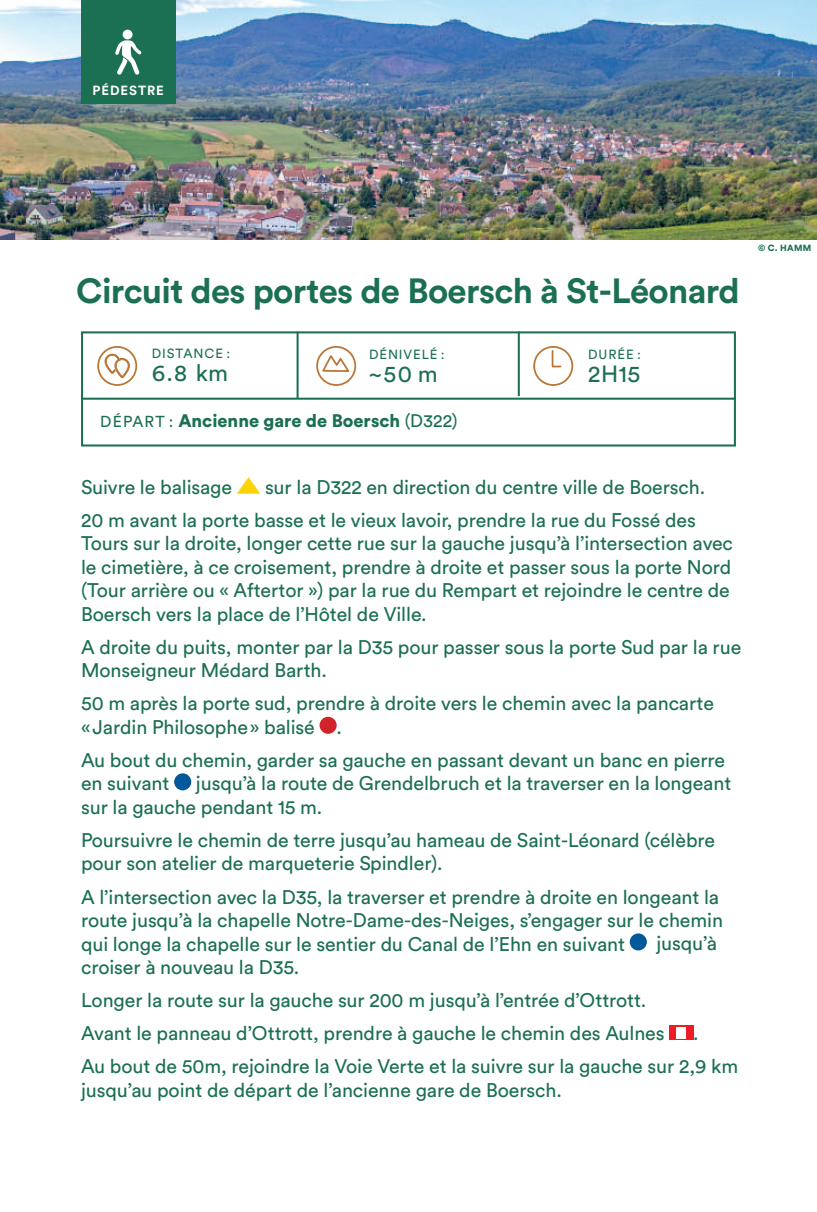
<style>
.page{position:relative;width:817px;height:1212px;background:#fff}
.page>*{position:absolute;margin:0;border:0;box-sizing:border-box;transform-origin:0 0}
.t1{font:700 34.65px "Circular Std";letter-spacing:-.02em;color:#1b6f53}
.t2{font:23.18px "Circular Std";letter-spacing:.025em;color:#1b6f53}
.t3{font:19.57px/23.4px "Circular Std";letter-spacing:-.005em;color:#1b6f53}
.t4{font:900 18px "Circular Std";color:#1b6f53}
.t5{font:13.28px "Circular Std";letter-spacing:.07em;color:#1b6f53}
.t6{font:700 13.28px "Circular Std";letter-spacing:.07em;color:#fff}
.t7{font:900 9px "Circular Std";color:#1b6f53}
.s1{font-weight:400;font-size:15.75px}
.s2{font-weight:400}
</style>
<div class="page">
<div style="left:81px;top:331px;width:654px;height:115px;border:2px solid #1b6f53"></div>
<svg style="left:237px;top:477px;width:23px;height:17px"></svg>
<div style="left:319px;top:717px;width:17px;height:17px;background:#d1232a;border-radius:50%"></div>
<div style="left:174px;top:773px;width:17px;height:17px;background:#01599c;border-radius:50%"></div>
<div style="left:629px;top:933px;width:17px;height:17px;background:#01599c;border-radius:50%"></div>
<div style="left:669px;top:1025px;width:24px;height:15px;background:#ee1d23"></div>
<div style="left:676px;top:1027px;width:9px;height:11px;background:#fff"></div>
<svg style="left:105px;top:354px;width:25px;height:24px"></svg>
<div style="left:97px;top:346px;width:40px;height:40px;border:2px solid #b97737;border-radius:50%"></div>
<svg style="left:321px;top:353px;width:30px;height:19px"></svg>
<div style="left:316px;top:346px;width:40px;height:40px;border:2px solid #b97737;border-radius:50%"></div>
<hr style="left:296px;top:331px;width:2px;height:67px;background:#1b6f53">
<hr style="left:517px;top:331px;width:2px;height:65px;background:#1b6f53">
<img style="left:0;top:0;width:816px;height:240px">
<hr style="left:81px;top:398px;width:654px;height:2px;background:#1b6f53">
<div style="left:533px;top:346px;width:40px;height:40px;border:2px solid #b97737;border-radius:50%"></div>
<svg style="left:551px;top:349px;width:11px;height:19px"></svg>
<div style="left:81px;top:0;width:94px;height:104px;background:#1b6f53"></div>
<svg style="left:115px;top:40px;width:26px;height:35px"></svg>
<div style="left:122px;top:30px;width:10px;height:9px;background:#fff;border-radius:50%"></div>
<p class="t6" style="left:93px;top:82px;width:73px">PÉDESTRE</p>
<h1 class="t1" style="left:76px;top:269px;width:665px">Circuit des portes de Boersch à St-Léonard</h1>
<p class="t5" style="left:152px;top:345px;width:80px">DISTANCE :</p>
<p class="t2" style="left:152px;top:359px;width:78px">6.8 km</p>
<p class="t5" style="left:369px;top:346px;width:77px">DÉNIVELÉ :</p>
<p class="t2" style="left:369px;top:360px;width:70px">~50 m</p>
<p class="t4" style="left:100px;top:408px;width:359px"><span class="s1">DÉPART :</span> Ancienne gare de Boersch <span class="s2">(D322)</span></p>
<p class="t5" style="left:588px;top:346px;width:54px">DURÉE :</p>
<p class="t2" style="left:588px;top:360px;width:54px">2H15</p>
<p class="t7" style="left:758px;top:242px;width:55px">© C. HAMM</p>
<p class="t3" style="left:81px;top:470px;width:625px;line-height:33.1px;text-indent:184px">sur la D322 en direction du centre ville de Boersch.<br>20 m avant la porte basse et le vieux lavoir, prendre la rue du Fossé des</p>
<p class="t3" style="left:81px;top:531px;width:653px">Tours sur la droite, longer cette rue sur la gauche jusqu’à l’intersection avec le cimetière, à ce croisement, prendre à droite et passer sous la porte Nord (Tour arrière ou « Aftertor ») par la rue du Rempart et rejoindre le centre de Boersch vers la place de l’Hôtel de Ville.</p>
<p class="t3" style="left:81px;top:635px;width:661px">A droite du puits, monter par la D35 pour passer sous la porte Sud par la rue<br>Monseigneur Médard Barth.</p>
<p class="t3" style="left:81px;top:691px;width:634px">50 m après la porte sud, prendre à droite vers le chemin avec la pancarte «Jardin Philosophe» balisé .</p>
<p class="t3" style="left:81px;top:748px;width:645px">Au bout du chemin, garder sa gauche en passant devant un banc en pierre en suivant</p>
<p class="t3" style="left:81px;top:475px;width:152px">Suivre le balisage</p>
<p class="t3" style="left:81px;top:771px;width:651px;text-indent:115px">jusqu’à la route de Grendelbruch et la traverser en la longeant sur la gauche pendant 15 m.</p>
<p class="t3" style="left:81px;top:828px;width:635px">Poursuivre le chemin de terre jusqu’au hameau de Saint-Léonard (célèbre pour son atelier de marqueterie Spindler).</p>
<p class="t3" style="left:81px;top:885px;width:643px">A l’intersection avec la D35, la traverser et prendre à droite en longeant la route jusqu’à la chapelle Notre-Dame-des-Neiges, s’engager sur le chemin qui longe la chapelle sur le sentier du Canal de l’Ehn en suivant</p>
<p class="t3" style="left:656px;top:932px;width:62px">jusqu’à</p>
<p class="t3" style="left:81px;top:950px;width:585px;line-height:33.1px">croiser à nouveau la D35.<br>Longer la route sur la gauche sur 200 m jusqu’à l’entrée d’Ottrott.<br>Avant le panneau d’Ottrott, prendre à gauche le chemin des Aulnes</p>
<p class="t3" style="left:81px;top:1016px;width:658px;line-height:33.1px;text-indent:612px">.<br>Au bout de 50m, rejoindre la Voie Verte et la suivre sur la gauche sur 2,9 km</p>
<p class="t3" style="left:81px;top:1078px;width:482px">jusqu’au point de départ de l’ancienne gare de Boersch.</p>
</div>
